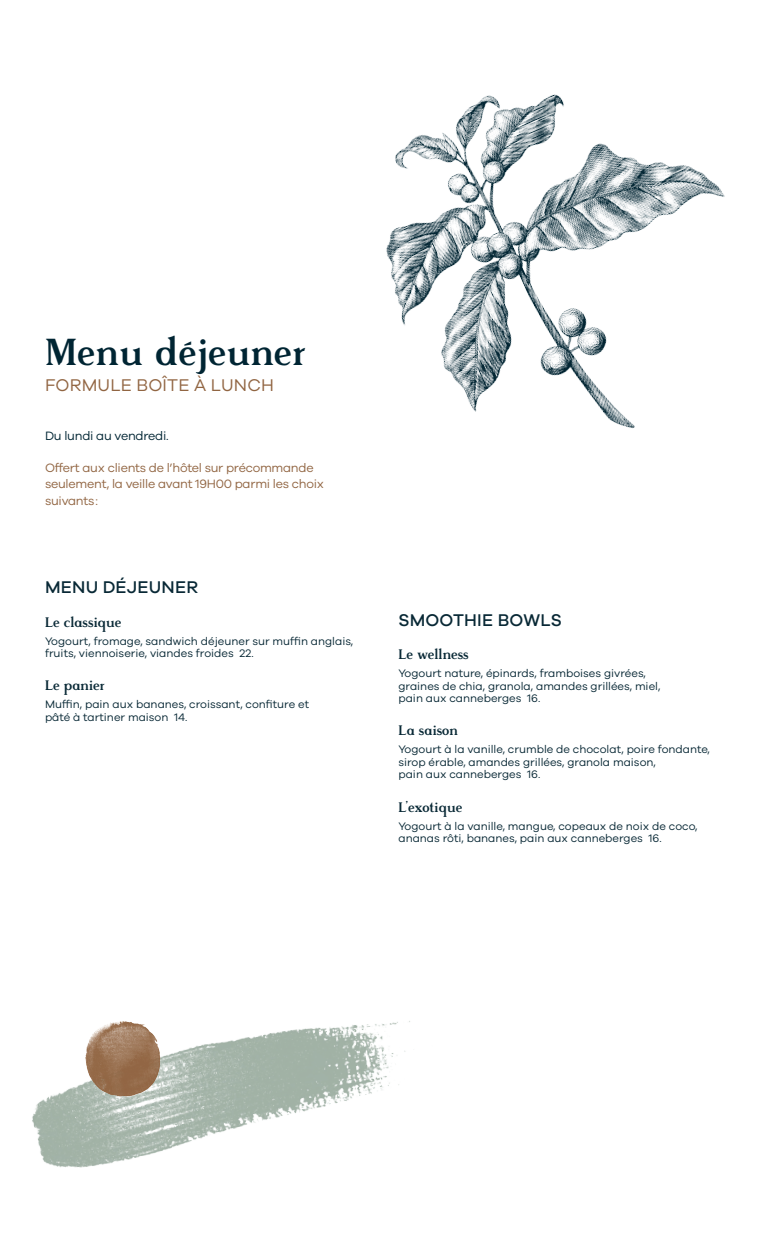
<style>
.page{position:relative;width:765px;height:1260px;background:#fff}
.page>*{position:absolute;margin:0;border:0;box-sizing:border-box;transform-origin:0 0}
.t1{font:700 37.5px "Rasmus";letter-spacing:.01em;color:#002533}
.description_vin{font:500 17.5px "Galano Grotesque";letter-spacing:.01em;color:#082835}
.t2{font:17.5px "Galano Grotesque";letter-spacing:.01em;color:#916542}
.plats{font:700 13.75px "Rasmus";color:#082835}
.t3{font:12.5px/16.2px "Galano Grotesque";letter-spacing:-.02em;color:#916542}
.t4{font:12.5px "Galano Grotesque";letter-spacing:-.02em;color:#002533}
.descriptions_plats{font:11.25px/12.5px "Galano Grotesque";color:#082835}
</style>
<div class="page">
<img style="left:386px;top:94px;width:339px;height:335px">
<img style="left:32px;top:1021px;width:378px;height:147px">
<img style="left:83px;top:1021px;width:83px;height:79px">
<p class="t1" style="left:45px;top:330px;width:263px">Menu déjeuner</p>
<p class="t2" style="left:45px;top:375px;width:230px">FORMULE BOÎTE À LUNCH</p>
<p class="t4" style="left:45px;top:428px;width:125px">Du lundi au vendredi.</p>
<p class="t3" style="left:45px;top:460px;width:270px">Offert aux clients de l’hôtel sur précommande</p>
<p class="t3" style="left:45px;top:476px;width:281px">seulement, la veille avant 19H00 parmi les choix suivants:</p>
<p class="description_vin" style="left:45px;top:577px;width:155px">MENU DÉJEUNER</p>
<p class="plats" style="left:45px;top:614px;width:78px">Le classique</p>
<p class="descriptions_plats" style="left:45px;top:634px;width:310px">Yogourt, fromage, sandwich déjeuner sur muffin anglais, fruits, viennoiserie, viandes froides 22.</p>
<p class="plats" style="left:45px;top:678px;width:61px">Le panier</p>
<p class="descriptions_plats" style="left:45px;top:698px;width:266px">Muffin, pain aux bananes, croissant, confiture et pâté à tartiner maison 14.</p>
<p class="description_vin" style="left:399px;top:610px;width:165px">SMOOTHIE BOWLS</p>
<p class="plats" style="left:398px;top:646px;width:72px">Le wellness</p>
<p class="descriptions_plats" style="left:398px;top:667px;width:263px">Yogourt nature, épinards, framboises givrées, graines de chia, granola, amandes grillées, miel, pain aux canneberges 16.</p>
<p class="plats" style="left:398px;top:723px;width:61px">La saison</p>
<p class="descriptions_plats" style="left:398px;top:743px;width:313px">Yogourt à la vanille, crumble de chocolat, poire fondante, sirop érable, amandes grillées, granola maison,<br>pain aux canneberges 16.</p>
<p class="plats" style="left:398px;top:799px;width:65px">L’exotique</p>
<p class="descriptions_plats" style="left:398px;top:819px;width:301px">Yogourt à la vanille, mangue, copeaux de noix de coco, ananas rôti, bananes, pain aux canneberges 16.</p>
</div>
